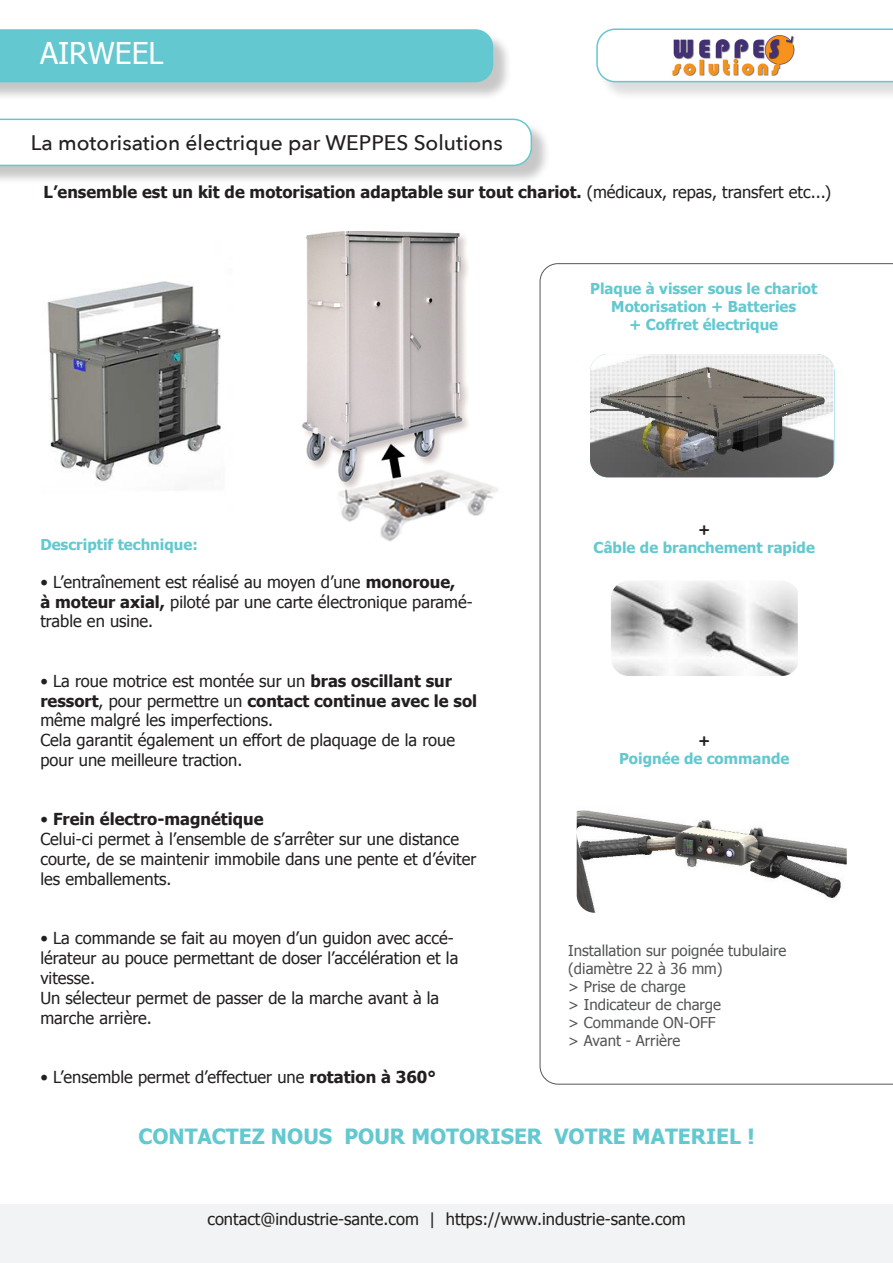
<style>
.page{position:relative;width:893px;height:1263px;background:#fff}
.page>*{position:absolute;margin:0;border:0;box-sizing:border-box;transform-origin:0 0}
.t1{font:30px "Tahoma";color:#fff}
.t2{font:500 21px "Avenir Next";color:#231f20}
.t3{font:700 21px "Tahoma";color:#63c8cf}
.t4{font:16.5px/19.8px "Tahoma";color:#231f20}
.t5{font:700 16.5px "Tahoma";color:#231f20}
.t6{font:700 15px/18px "Tahoma";color:#63c8cf;text-align:center}
.t7{font:15px/18px "Tahoma";color:#545557}
.t8{font:700 15px "Tahoma";color:#231f20}
.s1{font-weight:400}
.s2{font-weight:700}
</style>
<div class="page">
<div style="left:0;top:32px;width:512px;height:69px;background:#231f20;opacity:.25"></div>
<div style="left:0;top:29px;width:493px;height:53px;background:#63c8cf"></div>
<div style="left:599px;top:31px;width:294px;height:70px;background:#231f20;opacity:.15"></div>
<svg style="left:596px;top:28px;width:297px;height:55px"></svg>
<img style="left:670px;top:31px;width:124px;height:48px">
<div style="left:0;top:1204px;width:893px;height:59px;background:#f2f3f4"></div>
<div style="left:0;top:121px;width:550px;height:64px;background:#231f20;opacity:.25"></div>
<svg style="left:0;top:118px;width:533px;height:49px"></svg>
<img style="left:47px;top:281px;width:174px;height:201px">
<svg style="left:540px;top:263px;width:353px;height:821px"></svg>
<img style="left:590px;top:354px;width:244px;height:123px">
<img style="left:611px;top:580px;width:187px;height:96px">
<img style="left:577px;top:789px;width:270px;height:124px">
<img style="left:302px;top:231px;width:196px;height:311px">
<h1 class="t1" style="left:40px;top:33px;width:125px">AIRWEEL</h1>
<p class="t2" style="left:31px;top:125px;width:473px">La motorisation électrique par WEPPES Solutions</p>
<p class="t5" style="left:44px;top:181px;width:789px">L’ensemble est un kit de motorisation adaptable sur tout chariot. <span class="s1">(médicaux, repas, transfert etc...)</span></p>
<p class="t6" style="left:40px;top:535px;width:159px">Descriptif technique:</p>
<p class="t4" style="left:40px;top:571px;width:416px">• L’entraînement est réalisé au moyen d’une <span class="s2">monoroue,</span></p>
<p class="t4" style="left:40px;top:591px;width:434px"><span class="s2">à moteur axial,</span> piloté par une carte électronique paramé&shy;trable en usine.</p>
<p class="t4" style="left:40px;top:670px;width:413px">• La roue motrice est montée sur un <span class="s2">bras oscillant sur</span></p>
<p class="t5" style="left:40px;top:689px;width:438px">ressort<span class="s1">, pour permettre un</span> contact continue avec le sol</p>
<p class="t4" style="left:40px;top:710px;width:416px">même malgré les imperfections.<br>Cela garantit également un effort de plaquage de la roue pour une meilleure traction.</p>
<p class="t5" style="left:40px;top:808px;width:225px"><span class="s1">•</span> Frein électro-magnétique</p>
<p class="t4" style="left:40px;top:829px;width:420px">Celui-ci permet à l’ensemble de s’arrêter sur une distance</p>
<p class="t4" style="left:40px;top:848px;width:437px">courte, de se maintenir immobile dans une pente et d’éviter les emballements.</p>
<p class="t4" style="left:40px;top:928px;width:419px">• La commande se fait au moyen d’un guidon avec accé&shy;lérateur au pouce permettant de doser l’accélération et la vitesse.</p>
<p class="t4" style="left:40px;top:987px;width:400px">Un sélecteur permet de passer de la marche avant à la marche arrière.</p>
<p class="t4" style="left:40px;top:1066px;width:397px">• L’ensemble permet d’effectuer une <span class="s2">rotation à 360°</span></p>
<p class="t6" style="left:590px;top:279px;width:229px">Plaque à visser sous le chariot</p>
<p class="t6" style="left:611px;top:297px;width:186px">Motorisation + Batteries + Coffret électrique</p>
<p class="t8" style="left:698px;top:518px;width:14px">+</p>
<p class="t6" style="left:594px;top:537px;width:223px">Câble de branchement rapide</p>
<p class="t8" style="left:698px;top:730px;width:14px">+</p>
<p class="t6" style="left:619px;top:748px;width:172px">Poignée de commande</p>
<p class="t7" style="left:568px;top:941px;width:220px">Installation sur poignée tubulaire (diamètre 22 à 36 mm)</p>
<p class="t7" style="left:568px;top:977px;width:119px">&gt; Prise de charge</p>
<p class="t7" style="left:568px;top:995px;width:154px">&gt; Indicateur de charge</p>
<p class="t7" style="left:568px;top:1013px;width:149px">&gt; Commande ON-OFF</p>
<p class="t7" style="left:568px;top:1031px;width:114px">&gt; Avant - Arrière</p>
<p class="t3" style="left:138px;top:1121px;width:618px">CONTACTEZ NOUS POUR MOTORISER VOTRE MATERIEL !</p>
<p class="t4" style="left:207px;top:1208px;width:480px">contact@industrie-sante.com | https://www.industrie-sante.com</p>
</div>
